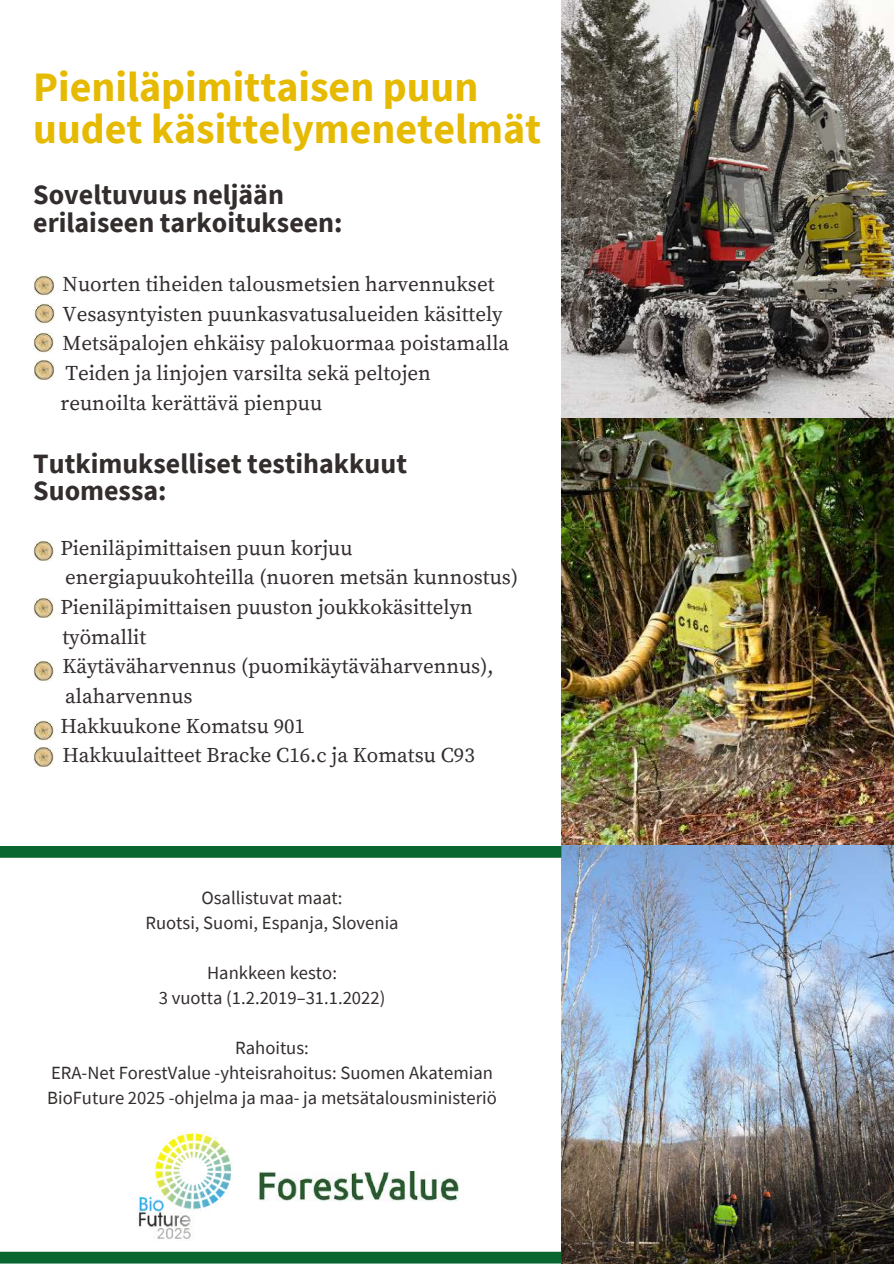
<style>
.page{position:relative;width:894px;height:1264px;background:#fff}
.page>*{position:absolute;margin:0;border:0;box-sizing:border-box;transform-origin:0 0}
.t1{font:700 41.85px/41.8px "Source Sans Pro";color:#e6ba00}
.t2{font:700 27.9px/27.9px "Source Sans Pro";color:#332d2d}
.t3{font:21px/29.7px "Source Serif Pro";color:#332d2d}
.t4{font:20.85px/29.7px "Source Serif Pro";color:#332d2d}
.t5{font:18.6px/24.9px "Source Sans Pro";color:#332d2d;text-align:center}
</style>
<div class="page">
<img style="left:561px;top:0;width:332px;height:1263px">
<img style="left:34px;top:275px;width:20px;height:21px">
<img style="left:34px;top:303px;width:21px;height:21px">
<img style="left:33px;top:332px;width:21px;height:21px">
<img style="left:34px;top:360px;width:20px;height:20px">
<img style="left:33px;top:540px;width:21px;height:21px">
<img style="left:33px;top:597px;width:21px;height:21px">
<img style="left:33px;top:660px;width:21px;height:21px">
<img style="left:33px;top:747px;width:21px;height:20px">
<img style="left:33px;top:720px;width:21px;height:20px">
<img style="left:138px;top:1131px;width:94px;height:108px">
<img style="left:258px;top:1171px;width:201px;height:30px">
<div style="left:0;top:846px;width:561px;height:11px;background:#096631"></div>
<svg style="left:0;top:1251px;width:561px;height:12px;background:#186f3e"></svg>
<h1 class="t1" style="left:33px;top:65px;width:509px">Pieniläpimittaisen puun uudet käsittelymenetelmät</h1>
<h2 class="t2" style="left:33px;top:180px;width:311px">Soveltuvuus neljään erilaiseen tarkoitukseen:</h2>
<p class="t3" style="left:60px;top:270px;width:450px">Nuorten tiheiden talousmetsien harvennukset Vesasyntyisten puunkasvatusalueiden käsittely Metsäpalojen ehkäisy palokuormaa poistamalla Teiden ja linjojen varsilta sekä peltojen reunoilta kerättävä pienpuu</p>
<h2 class="t2" style="left:33px;top:448px;width:375px">Tutkimukselliset testihakkuut<br>Suomessa:</h2>
<p class="t4" style="left:60px;top:533px;width:459px">Pieniläpimittaisen puun korjuu energiapuukohteilla (nuoren metsän kunnostus)<br>Pieniläpimittaisen puuston joukkokäsittelyn työmallit<br>Käytäväharvennus (puomikäytäväharvennus), alaharvennus<br>Hakkuukone Komatsu 901<br>Hakkuulaitteet Bracke C16.c ja Komatsu C93</p>
<p class="t5" style="left:145px;top:885px;width:254px">Osallistuvat maat:<br>Ruotsi, Suomi, Espanja, Slovenia</p>
<p class="t5" style="left:159px;top:960px;width:228px">Hankkeen kesto:<br>3 vuotta (1.2.2019–31.1.2022)</p>
<p class="t5" style="left:47px;top:1034px;width:451px">Rahoitus:<br>ERA-Net ForestValue -yhteisrahoitus: Suomen Akatemian<br>BioFuture 2025 -ohjelma ja maa- ja metsätalousministeriö</p>
</div>
